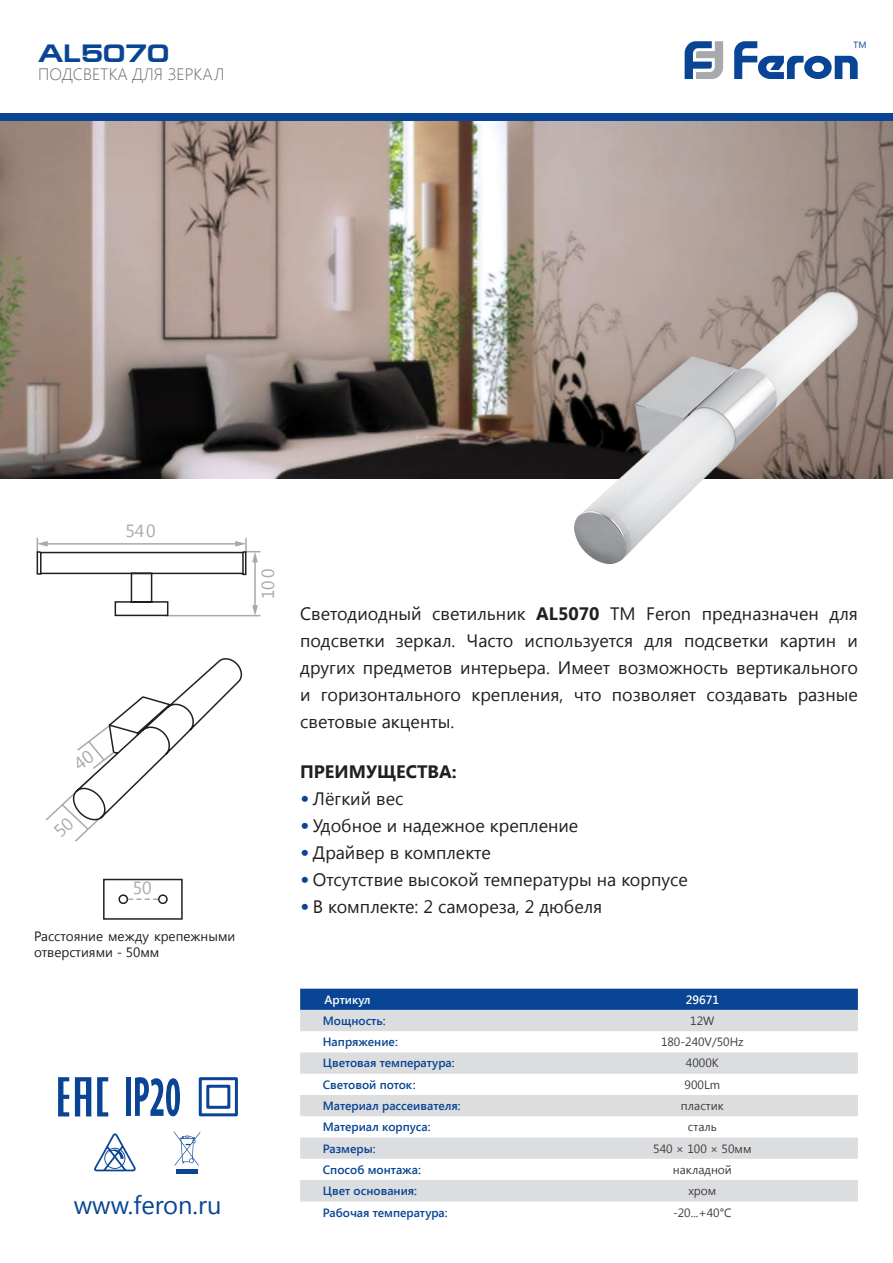
<style>
.page{position:relative;width:893px;height:1263px;background:#fff}
.page>*{position:absolute;margin:0;border:0;box-sizing:border-box;transform-origin:0 0}
.t1{font:25.5px "Segoe UI";color:#094594}
.t2{font:700 25.5px "Europe Ext";color:#094594}
.t3{font:18px/27px "Segoe UI";color:#231f20;text-align:justify}
.t4{font:700 18px "Segoe UI";color:#231f20}
.t5{font:17.7px "Segoe UI";color:#a8a9ad}
.t6{font:17.55px "Segoe UI";color:#a8a9ad}
.t7{font:300 16.5px "Segoe UI";color:#6c6d70}
.t8{font:13.5px/16.2px "Segoe UI";color:#231f20}
.t9{font:600 12px "Segoe UI";color:#094594}
.t10{font:12px "Segoe UI";color:#3e3e3f}
.t11{font:600 12px "Segoe UI";color:#fff}
.t12{font:9px "Segoe UI";color:#094594}
.s1{font-weight:700}
.s2{font-weight:700;font-size:22.5px;color:#094594}
</style>
<div class="page">
<div style="left:300px;top:989px;width:558px;height:21px;background:#094594"></div>
<svg style="left:300px;top:1010px;width:558px;height:191px;fill:#dcdddf"></svg>
<svg style="left:685px;top:41px;width:38px;height:38px"></svg>
<svg style="left:734px;top:41px;width:124px;height:38px"></svg>
<img style="left:0;top:120px;width:893px;height:359px">
<div style="left:0;top:113px;width:893px;height:7px;background:#094594"></div>
<svg style="left:58px;top:1077px;width:11px;height:39px"></svg>
<svg style="left:97px;top:1077px;width:11px;height:39px"></svg>
<svg style="left:75px;top:1077px;width:16px;height:39px"></svg>
<hr style="left:176px;top:1169px;width:22px;height:4px;background:#094594">
<svg style="left:174px;top:1131px;width:26px;height:35px"></svg>
<svg style="left:94px;top:1133px;width:42px;height:39px"></svg>
<div style="left:126px;top:1077px;width:5px;height:39px;background:#094594"></div>
<svg style="left:135px;top:1077px;width:45px;height:39px"></svg>
<svg style="left:198px;top:1077px;width:40px;height:40px"></svg>
<svg style="left:36px;top:538px;width:224px;height:79px"></svg>
<div style="left:103px;top:879px;width:80px;height:41px;border:2px solid #231f20"></div>
<div style="left:158px;top:894px;width:10px;height:10px;border:2px solid #231f20;border-radius:50%"></div>
<div style="left:118px;top:894px;width:10px;height:10px;border:2px solid #231f20;border-radius:50%"></div>
<svg style="left:128px;top:898px;width:30px;height:2px"></svg>
<img style="left:575px;top:292px;width:283px;height:272px">
<svg style="left:46px;top:658px;width:197px;height:184px"></svg>
<h1 class="t2" style="left:38px;top:39px;width:132px">AL5070</h1>
<p class="t7" style="left:38px;top:62px;width:188px">ПОДСВЕТКА ДЛЯ ЗЕРКАЛ</p>
<p class="t12" style="left:854px;top:38px;width:14px">TM</p>
<p class="t5" style="left:125px;top:518px;width:32px">540</p>
<p class="t5" style="left:133px;top:876px;width:20px">50</p>
<p class="t8" style="left:34px;top:927px;width:203px">Расстояние между крепежными отверстиями - 50мм</p>
<h1 class="t1" style="left:74px;top:1187px;width:149px">www.feron.ru</h1>
<p class="t6" style="left:256px;top:599px;width:32px;rotate:-90deg">100</p>
<p class="t3" style="left:300px;top:600px;width:559px">Светодиодный светильник <span class="s1">AL5070</span> ТМ Feron предназначен для подсветки зеркал. Часто используется для подсветки картин и других предметов интерьера. Имеет возможность вертикального и горизонтального крепления, что позволяет создавать разные световые акценты.</p>
<p class="t4" style="left:300px;top:759px;width:158px">ПРЕИМУЩЕСТВА:</p>
<p class="t3" style="left:300px;top:784px;width:105px"><span class="s2">•</span> Лёгкий вес</p>
<p class="t3" style="left:300px;top:811px;width:280px"><span class="s2">•</span> Удобное и надежное крепление</p>
<p class="t3" style="left:300px;top:838px;width:192px"><span class="s2">•</span> Драйвер в комплекте</p>
<p class="t3" style="left:300px;top:865px;width:389px"><span class="s2">•</span> Отсутствие высокой температуры на корпусе</p>
<p class="t3" style="left:300px;top:892px;width:304px"><span class="s2">•</span> В комплекте: 2 самореза, 2 дюбеля</p>
<p class="t11" style="left:325px;top:991px;width:48px">Артикул</p>
<p class="t11" style="left:686px;top:991px;width:35px">29671</p>
<p class="t9" style="left:323px;top:1012px;width:64px">Мощность:</p>
<p class="t10" style="left:690px;top:1012px;width:26px">12W</p>
<p class="t9" style="left:323px;top:1033px;width:77px">Напряжение:</p>
<p class="t10" style="left:661px;top:1033px;width:84px">180-240V/50Hz</p>
<p class="t9" style="left:323px;top:1055px;width:133px">Цветовая температура:</p>
<p class="t10" style="left:686px;top:1055px;width:34px">4000K</p>
<p class="t9" style="left:323px;top:1076px;width:94px">Световой поток:</p>
<p class="t10" style="left:685px;top:1076px;width:37px">900Lm</p>
<p class="t9" style="left:323px;top:1097px;width:139px">Материал рассеивателя:</p>
<p class="t10" style="left:681px;top:1097px;width:44px">пластик</p>
<p class="t9" style="left:323px;top:1118px;width:109px">Материал корпуса:</p>
<p class="t10" style="left:688px;top:1119px;width:30px">сталь</p>
<p class="t9" style="left:323px;top:1140px;width:54px">Размеры:</p>
<p class="t10" style="left:653px;top:1140px;width:100px">540 × 100 × 50мм</p>
<p class="t9" style="left:323px;top:1161px;width:100px">Способ монтажа:</p>
<p class="t10" style="left:673px;top:1161px;width:61px">накладной</p>
<p class="t9" style="left:323px;top:1182px;width:96px">Цвет основания:</p>
<p class="t10" style="left:688px;top:1182px;width:30px">хром</p>
<p class="t9" style="left:323px;top:1204px;width:126px">Рабочая температура:</p>
<p class="t10" style="left:673px;top:1204px;width:60px">-20...+40°С</p>
</div>
